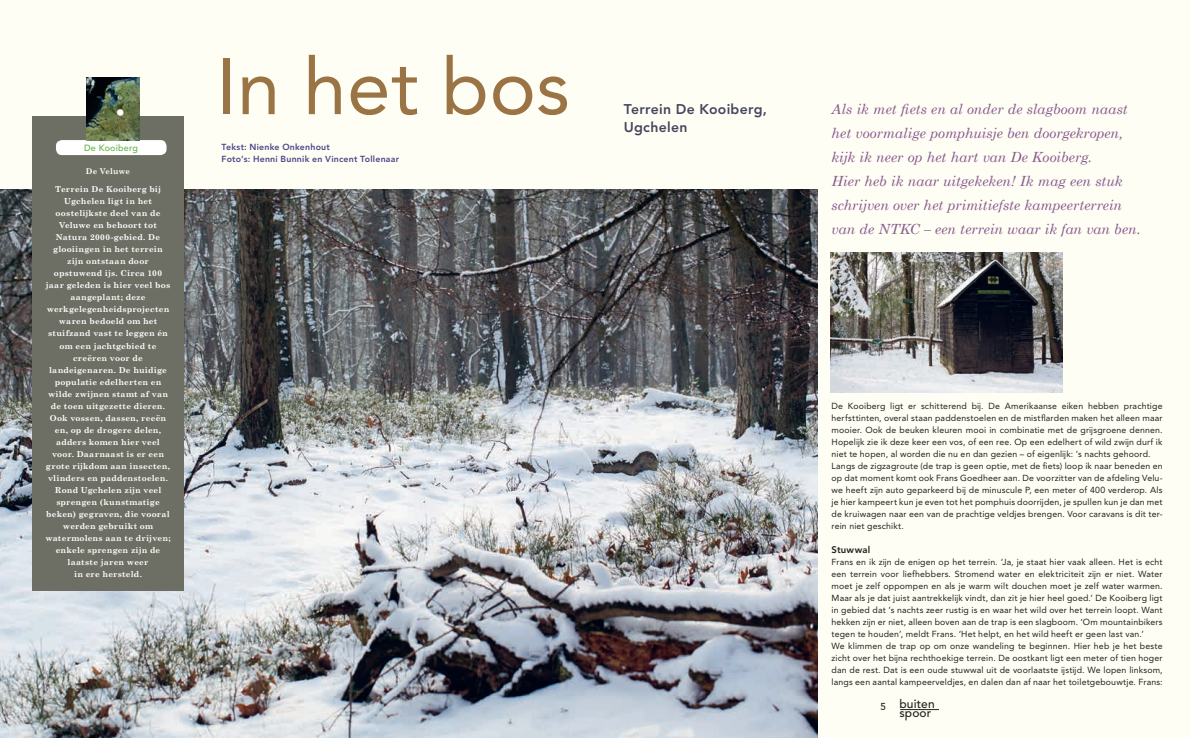
<style>
.page{position:relative;width:1191px;height:738px;background:#fff}
.page>*{position:absolute;margin:0;border:0;box-sizing:border-box;transform-origin:0 0}
.t1{font:78.4px "Avenir LT Pro";letter-spacing:.005em;color:#9b7445}
.t2{font:500 18.5px "Avenir LT Std";color:#fff}
.t3{font:italic 14px/24px "Century Schoolbook";letter-spacing:-.005em;color:#875a8e}
.t4{font:800 14px/18px "Avenir LT Pro";letter-spacing:.02em;color:#45465e}
.t5{font:500 12px/9px "Avenir LT Std";letter-spacing:.01em;color:#231f20;text-align:right}
.t6{font:800 9.5px "Avenir LT Pro";letter-spacing:.025em;color:#231f20}
.t7{font:500 9px "Avenir LT Std";letter-spacing:.02em;color:#63b445}
.t8{font:8.8px/12px "Avenir LT Pro";letter-spacing:.02em;color:#231f20}
.t9{font:800 8.8px/12px "Avenir LT Pro";letter-spacing:.025em;color:#4b478a}
.t10{font:700 8.2px/12px "Century Schoolbook";letter-spacing:.02em;color:#fff;text-align:center}
.t11{font:700 8px "Century Schoolbook";letter-spacing:.005em;color:#fff}
</style>
<div class="page">
<div style="left:0;top:0;width:1191px;height:737px;background:#fffef4"></div>
<hr style="left:900px;top:708px;width:39px;height:1px;background:#231f20">
<img style="left:831px;top:252px;width:231px;height:140px">
<img style="left:0;top:189px;width:817px;height:548px">
<div style="left:32px;top:116px;width:152px;height:474px;background:#6d6f64"></div>
<div style="left:56px;top:140px;width:110px;height:15px;background:#fff;border-radius:6px"></div>
<img style="left:86px;top:77px;width:54px;height:63px">
<h2 class="t2" style="left:116px;top:102px;width:11px">•</h2>
<p class="t7" style="left:84px;top:142px;width:55px">De Kooiberg</p>
<p class="t11" style="left:86px;top:166px;width:46px">De Veluwe</p>
<p class="t10" style="left:45px;top:183px;width:127px">Terrein De Kooiberg bij<br>Ugchelen ligt in het oostelijkste deel van de<br>Veluwe en behoort tot<br>Natura 2000-gebied. De glooiingen in het terrein zijn ontstaan door opstuwend ijs. Circa 100 jaar geleden is hier veel bos aangeplant; deze werkgelegenheidsprojecten waren bedoeld om het stuifzand vast te leggen én om een jachtgebied te creëren voor de landeigenaren. De huidige populatie edelherten en wilde zwijnen stamt af van de toen uitgezette dieren.<br>Ook vossen, dassen, reeën en, op de drogere delen, adders komen hier veel voor. Daarnaast is er een grote rijkdom aan insecten, vlinders en paddenstoelen.<br>Rond Ugchelen zijn veel sprengen (kunstmatige beken) gegraven, die vooral werden gebruikt om watermolens aan te drijven; enkele sprengen zijn de laatste jaren weer<br>in ere hersteld.</p>
<h1 class="t1" style="left:216px;top:39px;width:355px">In het bos</h1>
<p class="t9" style="left:221px;top:141px;width:179px">Tekst: Nienke Onkenhout<br>Foto’s: Henni Bunnik en Vincent Tollenaar</p>
<h3 class="t4" style="left:624px;top:100px;width:145px">Terrein De Kooiberg,<br>Ugchelen</h3>
<p class="t3" style="left:831px;top:97px;width:311px">Als ik met fiets en al onder de slagboom naast het voormalige pomphuisje ben doorgekropen, kijk ik neer op het hart van De Kooiberg.<br>Hier heb ik naar uitgekeken! Ik mag een stuk schrijven over het primitiefste kampeerterrein van de NTKC – een terrein waar ik fan van ben.</p>
<p class="t8" style="left:831px;top:399px;width:332px">De Kooiberg ligt er schitterend bij. De Amerikaanse eiken hebben prachtige herfsttinten, overal staan paddenstoelen en de mistflarden maken het alleen maar mooier. Ook de beuken kleuren mooi in combinatie met de grijsgroene dennen.<br>Hopelijk zie ik deze keer een vos, of een ree. Op een edelhert of wild zwijn durf ik niet te hopen, al worden die nu en dan gezien – of eigenlijk: ’s nachts gehoord.<br>Langs de zigzagroute (de trap is geen optie, met de fiets) loop ik naar beneden en op dat moment komt ook Frans Goedheer aan. De voorzitter van de afdeling Velu&shy;we heeft zijn auto geparkeerd bij de minuscule P, een meter of 400 verderop. Als je hier kampeert kun je even tot het pomphuis doorrijden, je spullen kun je dan met de kruiwagen naar een van de prachtige veldjes brengen. Voor caravans is dit ter&shy;rein niet geschikt.</p>
<p class="t6" style="left:831px;top:543px;width:40px">Stuwwal</p>
<p class="t8" style="left:831px;top:555px;width:332px">Frans en ik zijn de enigen op het terrein. ‘Ja, je staat hier vaak alleen. Het is echt een terrein voor liefhebbers. Stromend water en elektriciteit zijn er niet. Water moet je zelf oppompen en als je warm wilt douchen moet je zelf water warmen.<br>Maar als je dat juist aantrekkelijk vindt, dan zit je hier heel goed.’ De Kooiberg ligt in gebied dat ’s nachts zeer rustig is en waar het wild over het terrein loopt. Want hekken zijn er niet, alleen boven aan de trap is een slagboom. ‘Om mountainbikers tegen te houden’, meldt Frans. ‘Het helpt, en het wild heeft er geen last van.’<br>We klimmen de trap op om onze wandeling te beginnen. Hier heb je het beste zicht over het bijna rechthoekige terrein. De oostkant ligt een meter of tien hoger dan de rest. Dat is een oude stuwwal uit de voorlaatste ijstijd. We lopen linksom, langs een aantal kampeerveldjes, en dalen dan af naar het toiletgebouwtje. Frans:</p>
<h3 class="t5" style="left:880px;top:699px;width:56px"><sub>5</sub> buiten spoor</h3>
</div>
